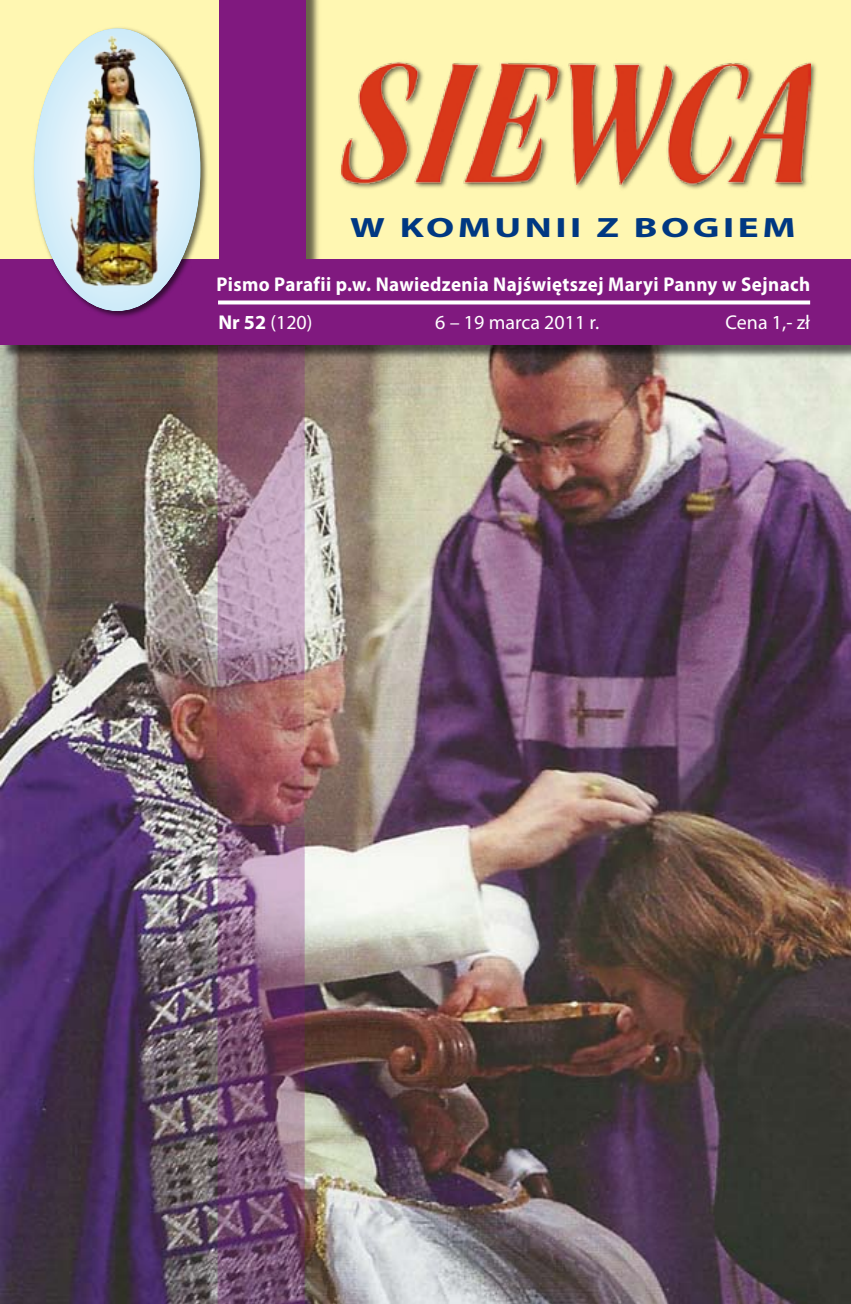
<style>
.page{position:relative;width:851px;height:1304px;background:#fff}
.page>*{position:absolute;margin:0;border:0;box-sizing:border-box;transform-origin:0 0}
.t1{font:700 28px "Myriad Pro";letter-spacing:.09em;color:#003882;scale:1.4 1}
.t2{font:700 20px "Myriad Pro";letter-spacing:.02em;color:#fff;scale:.95 1}
.t3{font:20px "Myriad Pro";color:#fff}
.s1{font-weight:700}
</style>
<div class="page">
<img style="left:0;top:345px;width:850px;height:959px">
<svg style="left:217px;top:361px;width:87px;height:943px;background:#96595e"></svg>
<div style="left:1px;top:0;width:849px;height:361px;background:#000;opacity:.59"></div>
<div style="left:220px;top:0;width:86px;height:345px;background:#80197f"></div>
<div style="left:0;top:259px;width:850px;height:86px;background:#80197f"></div>
<svg style="left:218px;top:300px;width:592px;height:4px;background:#efe2ef"></svg>
<div style="left:31px;top:25px;width:178px;height:294px;background:#000;opacity:.58"></div>
<div style="left:34px;top:28px;width:166px;height:283px;background:#d3edf9;border-radius:50%"></div>
<img style="left:57px;top:23px;width:120px;height:279px">
<div style="left:338px;top:59px;width:480px;height:133px;background:#000;opacity:.6"></div>
<img style="left:341px;top:62px;width:469px;height:123px">
<svg style="left:218px;top:827px;width:87px;height:477px;background:#825d7c"></svg>
<svg style="left:218px;top:346px;width:87px;height:333px;background:#a38096"></svg>
<h1 class="t1" style="left:350px;top:209px;width:319px">W KOMUNII Z BOGIEM</h1>
<p class="t2" style="left:216px;top:271px;width:626px">Pismo Parafii p.w. Nawiedzenia Najświętszej Maryi Panny w Sejnach</p>
<p class="t3" style="left:218px;top:310px;width:96px"><span class="s1">Nr 52</span> (120)</p>
<p class="t3" style="left:435px;top:310px;width:165px">6 – 19 marca 2011 r.</p>
<p class="t3" style="left:725px;top:310px;width:86px">Cena 1,- zł</p>
</div>
